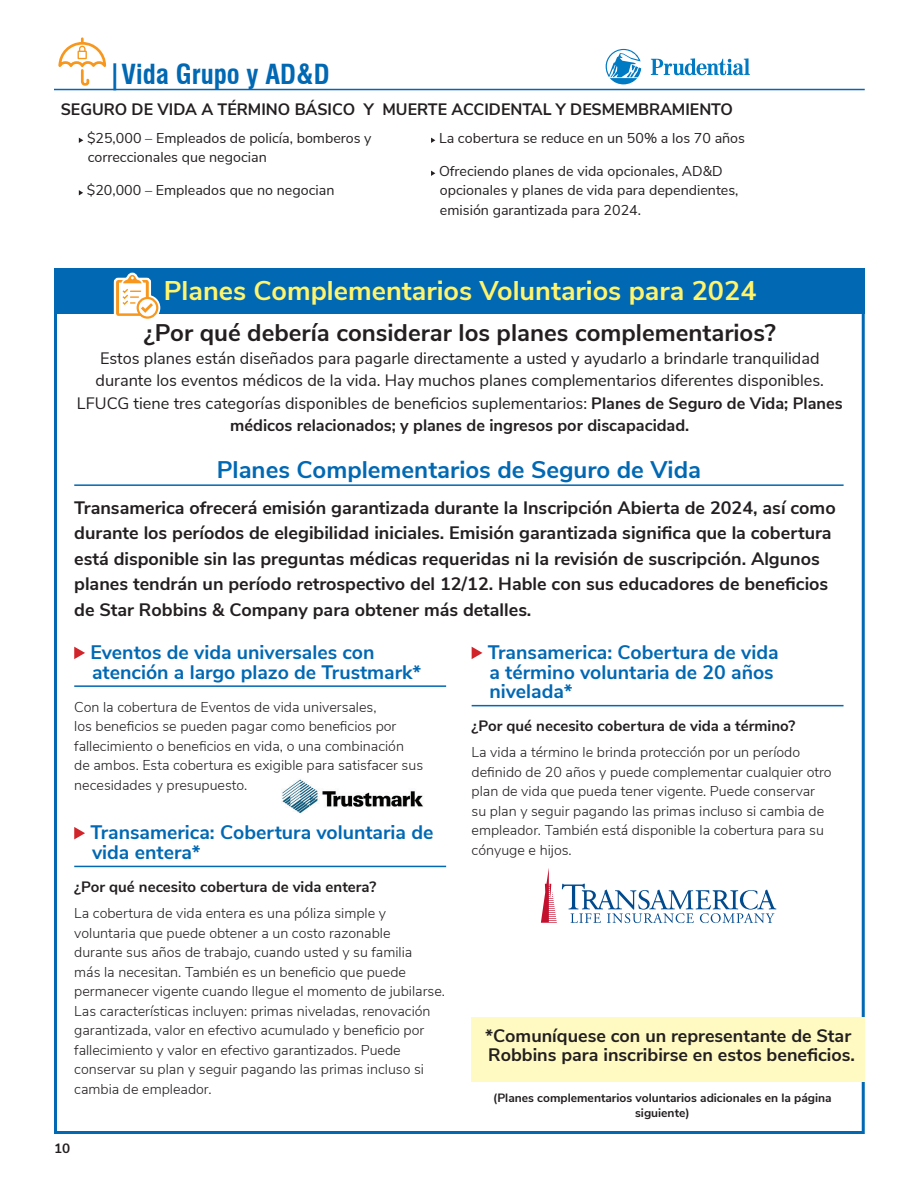
<style>
.page{position:relative;width:918px;height:1188px;background:#fff}
.page>*{position:absolute;margin:0;border:0;box-sizing:border-box;transform-origin:0 0}
.t1{font:700 27px "Nunito Sans";color:#fff46d}
.t2{font:700 condensed 27px "Swiss 721 BT";color:#0168b3}
.t3{font:700 24px "Nunito Sans";color:#231f20}
.t4{font:700 24px "Nunito Sans";color:#0168b3}
.t5{font:700 19.5px/19.5px "Nunito Sans";color:#0168b3}
.t6{font:700 18px/25.5px "Nunito Sans";color:#231f20}
.t7{font:16.5px/22.5px "Nunito Sans";color:#231f20;text-align:center}
.t8{font:700 16.5px "Nunito Sans";color:#231f20}
.t9{font:700 15px "Nunito Sans";color:#231f20}
.t10{font:300 14.25px/19.5px "Nunito Sans";color:#231f20}
.t11{font:14.25px/19.5px "Nunito Sans";color:#231f20}
.t12{font:700 13.5px "Nunito Sans";color:#231f20}
.t13{font:700 12px/14.4px "Nunito Sans";color:#231f20;text-align:center}
.s1{font-weight:700}
</style>
<div class="page">
<hr style="left:54px;top:89px;width:811px;height:1px;background:#0168b3">
<hr style="left:74px;top:484px;width:770px;height:2px;background:#0168b3">
<hr style="left:74px;top:685px;width:372px;height:2px;background:#0168b3">
<svg style="left:74px;top:647px;width:11px;height:12px"></svg>
<div style="left:54px;top:268px;width:811px;height:45px;background:#0168b3"></div>
<img style="left:282px;top:779px;width:141px;height:34px">
<svg style="left:58px;top:39px;width:49px;height:47px"></svg>
<div style="left:114px;top:278px;width:37px;height:40px;border:4px solid #fff;border-radius:2px"></div>
<div style="left:135px;top:295px;width:25px;height:26px;border:4px solid #fff;border-radius:50%"></div>
<div style="left:137px;top:297px;width:21px;height:22px;border:2px solid #f7971d;border-radius:50%"></div>
<svg style="left:116px;top:272px;width:40px;height:44px"></svg>
<hr style="left:74px;top:866px;width:372px;height:1px;background:#0168b3">
<svg style="left:74px;top:827px;width:11px;height:12px"></svg>
<svg style="left:606px;top:49px;width:35px;height:35px"></svg>
<svg style="left:651px;top:58px;width:99px;height:17px"></svg>
<hr style="left:472px;top:705px;width:372px;height:1px;background:#0168b3">
<svg style="left:472px;top:647px;width:10px;height:12px"></svg>
<svg style="left:541px;top:868px;width:235px;height:55px"></svg>
<div style="left:472px;top:1017px;width:393px;height:65px;background:#fffac1"></div>
<svg style="left:79px;top:138px;width:4px;height:5px"></svg>
<svg style="left:79px;top:190px;width:4px;height:5px"></svg>
<svg style="left:431px;top:138px;width:4px;height:5px"></svg>
<svg style="left:431px;top:171px;width:4px;height:5px"></svg>
<p class="t2" style="left:108px;top:58px;width:223px">|Vida Grupo y AD&amp;D</p>
<p class="t8" style="left:61px;top:97px;width:674px">SEGURO DE VIDA A TÉRMINO BÁSICO Y MUERTE ACCIDENTAL Y DESMEMBRAMIENTO</p>
<p class="t11" style="left:87px;top:127px;width:286px">$25,000 – Empleados de policía, bomberos y correccionales que negocian</p>
<p class="t11" style="left:87px;top:180px;width:249px">$20,000 – Empleados que no negocian</p>
<p class="t11" style="left:439px;top:127px;width:308px">La cobertura se reduce en un 50% a los 70 años</p>
<p class="t11" style="left:439px;top:160px;width:301px">Ofreciendo planes de vida opcionales, AD&amp;D opcionales y planes de vida para dependientes, emisión garantizada para 2024.</p>
<p class="t1" style="left:164px;top:271px;width:594px">Planes Complementarios Voluntarios para 2024</p>
<p class="t3" style="left:144px;top:315px;width:634px">¿Por qué debería considerar los planes complementarios?</p>
<p class="t7" style="left:77px;top:346px;width:767px">Estos planes están diseñados para pagarle directamente a usted y ayudarlo a brindarle tranquilidad durante los eventos médicos de la vida. Hay muchos planes complementarios diferentes disponibles.<br>LFUCG tiene tres categorías disponibles de beneficios suplementarios: <span class="s1">Planes de Seguro de Vida; Planes médicos relacionados; y planes de ingresos por discapacidad.</span></p>
<p class="t4" style="left:217px;top:452px;width:486px">Planes Complementarios de Seguro de Vida</p>
<p class="t6" style="left:74px;top:494px;width:763px">Transamerica ofrecerá emisión garantizada durante la Inscripción Abierta de 2024, así como durante los períodos de elegibilidad iniciales. Emisión garantizada significa que la cobertura está disponible sin las preguntas médicas requeridas ni la revisión de suscripción. Algunos planes tendrán un período retrospectivo del 12/12. Hable con sus educadores de beneficios de Star Robbins &amp; Company para obtener más detalles.</p>
<p class="t5" style="left:90px;top:642px;width:333px">Eventos de vida universales con atención a largo plazo de Trustmark*</p>
<p class="t10" style="left:74px;top:696px;width:350px">Con la cobertura de Eventos de vida universales,<br>los beneficios se pueden pagar como beneficios por fallecimiento o beneficios en vida, o una combinación de ambos. Esta cobertura es exigible para satisfacer sus necesidades y presupuesto.</p>
<p class="t5" style="left:488px;top:642px;width:292px">Transamerica: Cobertura de vida a término voluntaria de 20 años nivelada*</p>
<p class="t9" style="left:472px;top:715px;width:325px">¿Por qué necesito cobertura de vida a término?</p>
<p class="t10" style="left:472px;top:742px;width:361px">La vida a término le brinda protección por un período definido de 20 años y puede complementar cualquier otro plan de vida que pueda tener vigente. Puede conservar su plan y seguir pagando las primas incluso si cambia de empleador. También está disponible la cobertura para su cónyuge e hijos.</p>
<p class="t5" style="left:90px;top:822px;width:345px">Transamerica: Cobertura voluntaria de vida entera*</p>
<p class="t9" style="left:74px;top:876px;width:304px">¿Por qué necesito cobertura de vida entera?</p>
<p class="t10" style="left:74px;top:903px;width:372px">La cobertura de vida entera es una póliza simple y voluntaria que puede obtener a un costo razonable<br>durante sus años de trabajo, cuando usted y su familia<br>más la necesitan. También es un beneficio que puede permanecer vigente cuando llegue el momento de jubilarse.<br>Las características incluyen: primas niveladas, renovación garantizada, valor en efectivo acumulado y beneficio por fallecimiento y valor en efectivo garantizados. Puede conservar su plan y seguir pagando las primas incluso si cambia de empleador.</p>
<p class="t6" style="left:485px;top:1025px;width:371px;line-height:19.5px">*Comuníquese con un representante de Star<br>Robbins para inscribirse en estos beneficios.</p>
<p class="t13" style="left:493px;top:1090px;width:340px">(Planes complementarios voluntarios adicionales en la página siguiente)</p>
<p class="t12" style="left:54px;top:1138px;width:18px">10</p>
</div>
